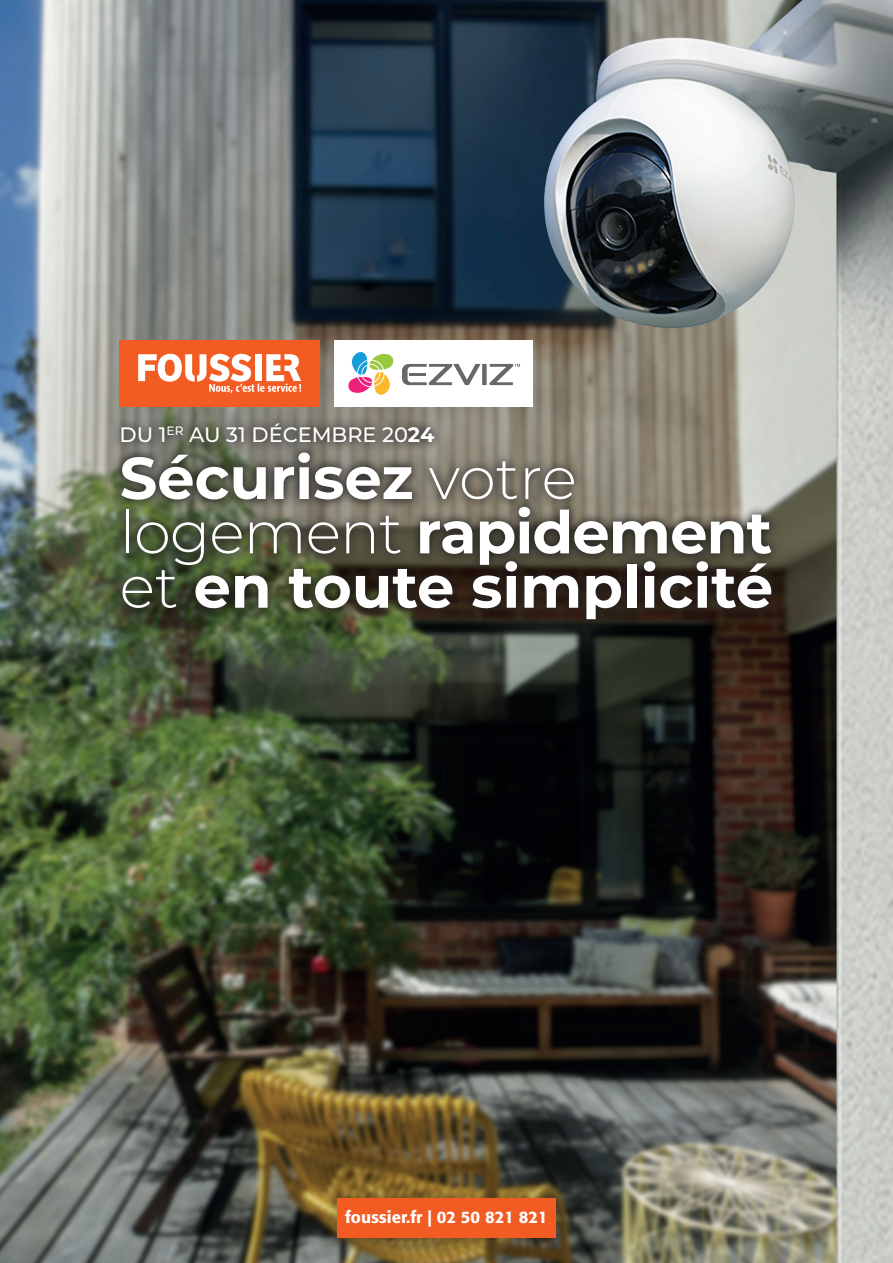
<style>
.page{position:relative;width:893px;height:1263px;background:#fff}
.page>*{position:absolute;margin:0;border:0;box-sizing:border-box;transform-origin:0 0}
.t1{font:700 59.1px/54.3px "Montserrat";color:#fff}
.t2{font:500 20.85px "Montserrat";color:#fff}
.t3{font:500 16.65px "Formata";color:#fff}
.s1{font-weight:700}
.s2{font-weight:300}
</style>
<div class="page">
<img style="left:0;top:0;width:893px;height:1263px">
<div style="left:111px;top:441px;width:672px;height:190px;background:#231f20;opacity:.75"></div>
<div style="left:323px;top:1184px;width:255px;height:75px;background:#231f20;opacity:.5"></div>
<div style="left:337px;top:1198px;width:219px;height:39px;background:#f25b21"></div>
<div style="left:334px;top:340px;width:199px;height:66px;background:#fff"></div>
<svg style="left:348px;top:352px;width:46px;height:43px"></svg>
<svg style="left:402px;top:364px;width:118px;height:21px"></svg>
<div style="left:120px;top:340px;width:200px;height:66px;background:#f25b21"></div>
<svg style="left:138px;top:354px;width:163px;height:39px"></svg>
<div style="left:110px;top:413px;width:335px;height:41px;background:#231f20;opacity:.75"></div>
<p class="t2" style="left:120px;top:420px;width:316px">DU 1<sup>ER</sup> AU 31 DÉCEMBRE 20<span class="s1">24</span></p>
<p class="t1" style="left:120px;top:448px;width:655px">Sécurisez <span class="s2">votre logement</span> rapidement <span class="s2">et</span> en toute simplicité</p>
<p class="t3" style="left:345px;top:1207px;width:204px">foussier.fr | 02 50 821 821</p>
</div>
